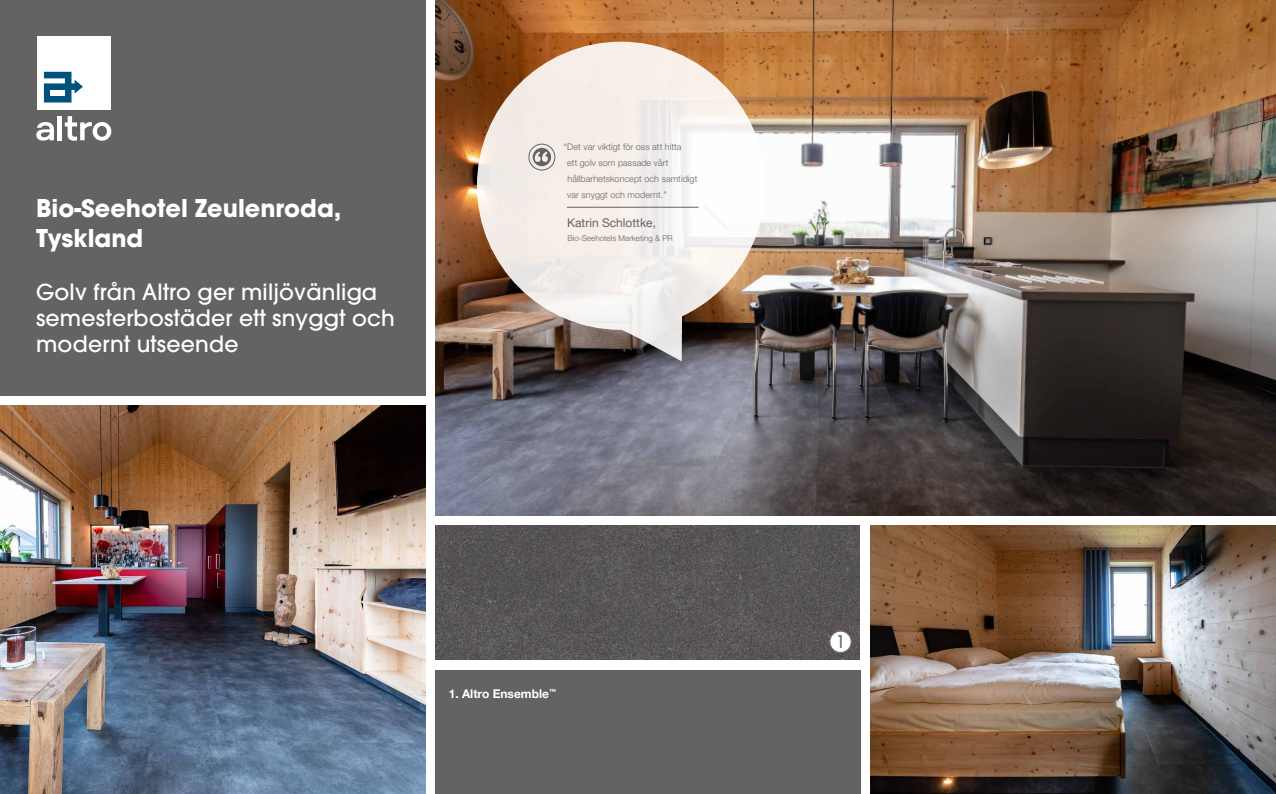
<style>
.page{position:relative;width:1276px;height:794px;background:#fff}
.page>*{position:absolute;margin:0;border:0;box-sizing:border-box;transform-origin:0 0}
.t1{font:700 24px/30px "Avant Garde";color:#fff}
.t2{font:500 22px/26px "Avant Garde";letter-spacing:.01em;color:#fff}
.t3{font:500 17px "Avant Garde";color:#6f6f6e}
.t4{font:700 12px "Helvetica Neue LT Pro";color:#fff}
.t5{font:12px "Helvetica Neue LT Pro";color:#636362}
.t6{font:300 9px/16px "Helvetica Neue LT Pro";letter-spacing:.005em;color:#636362}
.t7{font:300 8px "Helvetica Neue LT Pro";letter-spacing:.005em;color:#636362}
</style>
<div class="page">
<img style="left:435px;top:525px;width:425px;height:135px">
<div style="left:830px;top:631px;width:21px;height:21px;background:#fff;border-radius:50%"></div>
<div style="left:829px;top:630px;width:23px;height:23px;border:1px solid #6f6f6e;border-radius:50%"></div>
<img style="left:870px;top:525px;width:406px;height:269px">
<img style="left:0;top:405px;width:425px;height:389px">
<img style="left:435px;top:0;width:841px;height:515px">
<div style="left:0;top:0;width:425px;height:395px;background:#636362"></div>
<div style="left:435px;top:670px;width:425px;height:124px;background:#636362"></div>
<div style="left:57px;top:116px;width:5px;height:24px;background:#fff"></div>
<svg style="left:36px;top:122px;width:18px;height:19px"></svg>
<svg style="left:65px;top:116px;width:46px;height:25px"></svg>
<div style="left:37px;top:36px;width:74px;height:74px;background:#fff"></div>
<svg style="left:44px;top:72px;width:39px;height:30px"></svg>
<div style="left:51px;top:90px;width:14px;height:6px;background:#fff"></div>
<svg style="left:477px;top:42px;width:288px;height:319px;fill:#f3ede8"></svg>
<div style="left:529px;top:144px;width:26px;height:26px;border:1px solid #636362;border-radius:50%"></div>
<svg style="left:533px;top:148px;width:18px;height:18px"></svg>
<hr style="left:567px;top:207px;width:131px;height:1px;background:#636362">
<h1 class="t1" style="left:36px;top:193px;width:307px">Bio-Seehotel Zeulenroda,<br>Tyskland</h1>
<h2 class="t2" style="left:36px;top:279px;width:360px">Golv från Altro ger miljövänliga semesterbostäder ett snyggt och modernt utseende</h2>
<p class="t6" style="left:567px;top:139px;width:132px;text-indent:-3px">“Det var viktigt för oss att hitta<br>ett golv som passade vårt hållbarhetskoncept och samtidigt var snyggt och modernt.”</p>
<h3 class="t5" style="left:567px;top:215px;width:90px">Katrin Schlottke,</h3>
<p class="t7" style="left:567px;top:233px;width:107px">Bio-Seehotels Marketing &amp; PR</p>
<h3 class="t4" style="left:449px;top:686px;width:109px">1. Altro Ensemble<sup>™</sup></h3>
<h3 class="t3" style="left:836px;top:631px;width:11px">1</h3>
</div>
